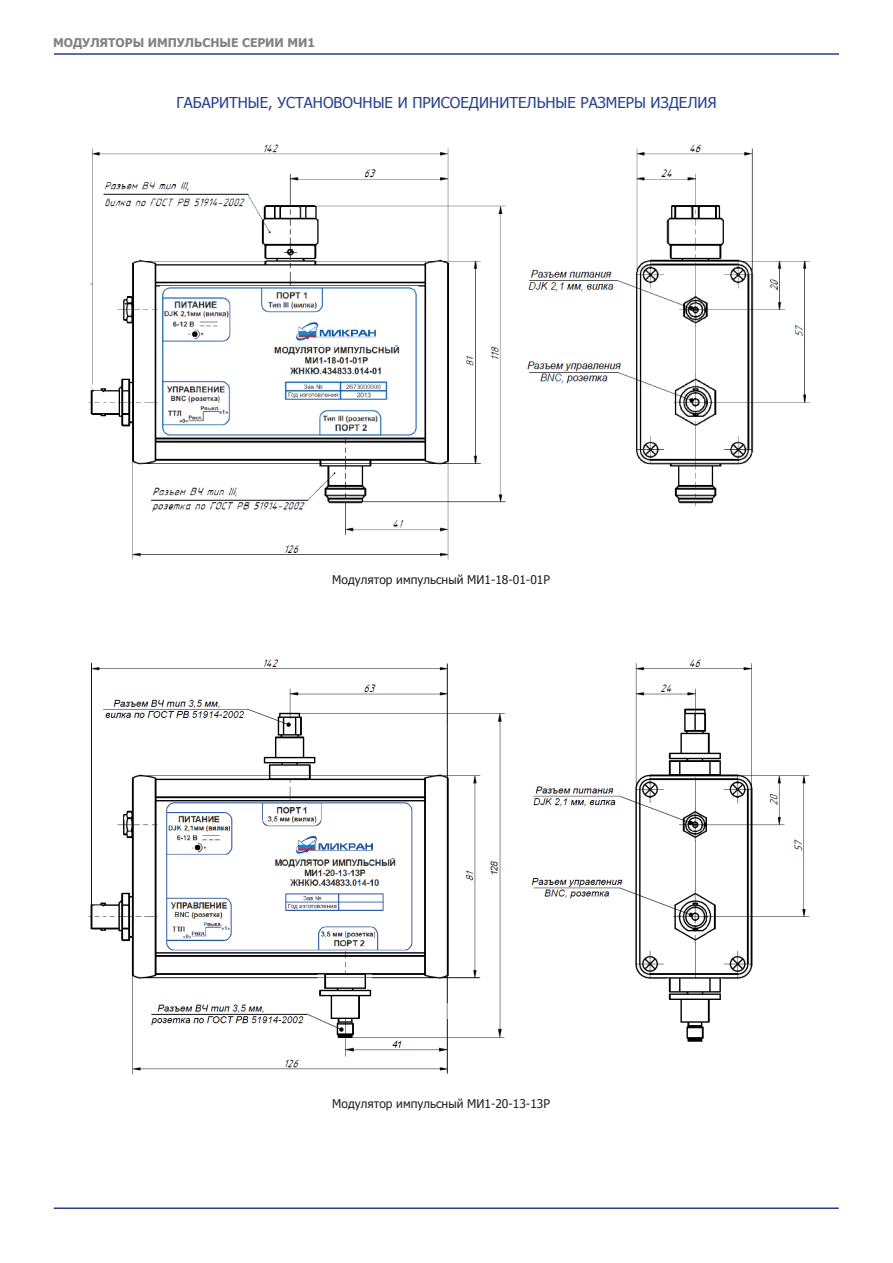
<style>
.page{position:relative;width:893px;height:1263px;background:#fff}
.page>*{position:absolute;margin:0;border:0;box-sizing:border-box;transform-origin:0 0}
.t1{font:15px "Tahoma";color:#253f8e}
.t2{font:12px "Tahoma";color:#231f20}
.t3{font:700 12px "Tahoma";color:#808285}
</style>
<div class="page">
<hr style="left:54px;top:53px;width:785px;height:2px;background:#253f8e">
<hr style="left:54px;top:1207px;width:785px;height:2px;background:#253f8e">
<img style="left:88px;top:145px;width:722px;height:414px">
<img style="left:88px;top:659px;width:722px;height:416px">
<p class="t3" style="left:53px;top:34px;width:263px">МОДУЛЯТОРЫ ИМПУЛЬСНЫЕ СЕРИИ МИ1</p>
<p class="t1" style="left:176px;top:93px;width:542px">ГАБАРИТНЫЕ, УСТАНОВОЧНЫЕ И ПРИСОЕДИНИТЕЛЬНЫЕ РАЗМЕРЫ ИЗДЕЛИЯ</p>
<p class="t2" style="left:332px;top:572px;width:219px">Модулятор импульсный МИ1-18-01-01Р</p>
<p class="t2" style="left:332px;top:1096px;width:219px">Модулятор импульсный МИ1-20-13-13Р</p>
</div>
